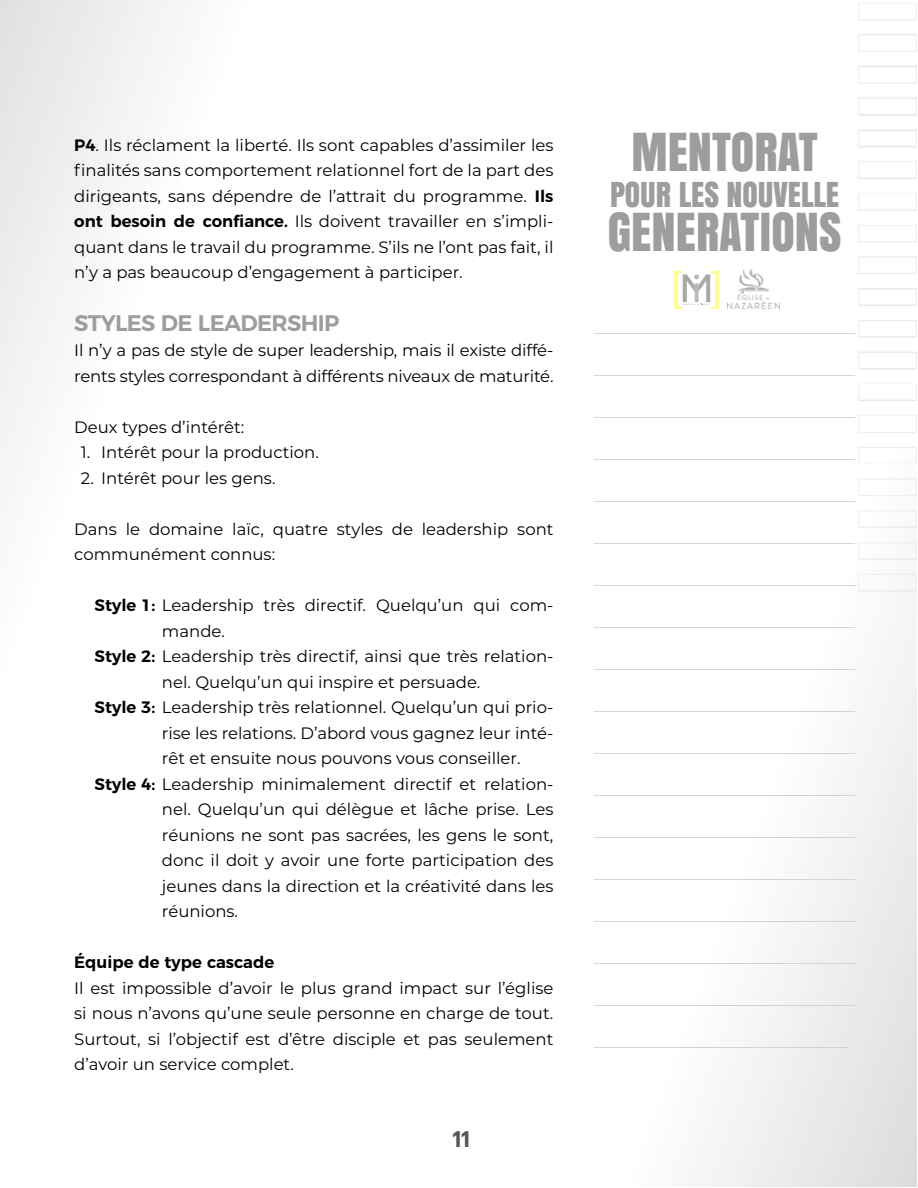
<style>
.page{position:relative;width:918px;height:1188px;background:#fff}
.page>*{position:absolute;margin:0;border:0;box-sizing:border-box;transform-origin:0 0}
.t1{font:48.9px "Anton";color:#9d9d9c}
.t2{font:32.1px "Anton";color:#9d9d9c}
.t3{font:600 22.5px "Montserrat";letter-spacing:-.03em;color:#9d9d9c}
.t4{font:600 22.5px "Prompt";color:#575756}
.t5{font:18px "Montserrat";color:#d0d0d0}
.t6{font:16.5px/25.5px "Montserrat";color:#000;text-align:justify}
.t7{font:600 16.5px "Montserrat";color:#000}
.s1{font-weight:600}
</style>
<div class="page">
<svg style="left:674px;top:271px;width:45px;height:38px"></svg>
<img style="left:728px;top:270px;width:51px;height:39px">
<p class="t6" style="left:74px;top:132px;width:481px"><span class="s1">P4</span>. Ils réclament la liberté. Ils sont capables d’assimiler les finalités sans comportement relationnel fort de la part des dirigeants, sans dépendre de l’attrait du programme. <span class="s1">Ils ont besoin de confiance.</span> Ils doivent travailler en s’impli&shy;quant dans le travail du programme. S’ils ne l’ont pas fait, il n’y a pas beaucoup d’engagement à participer.</p>
<h3 class="t3" style="left:74px;top:305px;width:267px">STYLES DE LEADERSHIP</h3>
<p class="t6" style="left:74px;top:337px;width:481px">Il n’y a pas de style de super leadership, mais il existe diffé&shy;rents styles correspondant à différents niveaux de maturité.</p>
<p class="t6" style="left:74px;top:414px;width:172px">Deux types d’intérêt:</p>
<p class="t6" style="left:81px;top:439px;width:239px">1. Intérêt pour la production.</p>
<p class="t6" style="left:81px;top:465px;width:196px">2. Intérêt pour les gens.</p>
<p class="t6" style="left:74px;top:516px;width:481px">Dans le domaine laïc, quatre styles de leadership sont communément connus:</p>
<p class="t6" style="left:94px;top:592px;width:460px"><span class="s1">Style 1:</span> Leadership très directif. Quelqu’un qui com-</p>
<p class="t6" style="left:162px;top:618px;width:65px">mande.</p>
<p class="t6" style="left:94px;top:643px;width:460px"><span class="s1">Style 2:</span> Leadership très directif, ainsi que très relation-</p>
<p class="t6" style="left:162px;top:669px;width:320px">nel. Quelqu’un qui inspire et persuade.</p>
<p class="t6" style="left:94px;top:694px;width:460px"><span class="s1">Style 3:</span> Leadership très relationnel. Quelqu’un qui prio-</p>
<p class="t6" style="left:162px;top:720px;width:393px">rise les relations. D’abord vous gagnez leur inté-</p>
<p class="t6" style="left:162px;top:745px;width:360px">rêt et ensuite nous pouvons vous conseiller.</p>
<p class="t6" style="left:94px;top:771px;width:461px"><span class="s1">Style 4:</span> Leadership minimalement directif et relation-</p>
<p class="t6" style="left:162px;top:796px;width:393px">nel. Quelqu’un qui délègue et lâche prise. Les</p>
<p class="t6" style="left:162px;top:822px;width:393px">réunions ne sont pas sacrées, les gens le sont,</p>
<p class="t6" style="left:162px;top:847px;width:393px">donc il doit y avoir une forte participation des</p>
<p class="t6" style="left:162px;top:873px;width:393px">jeunes dans la direction et la créativité dans les</p>
<p class="t6" style="left:162px;top:898px;width:78px">réunions.</p>
<p class="t7" style="left:74px;top:949px;width:201px">Équipe de type cascade</p>
<p class="t6" style="left:74px;top:975px;width:481px">Il est impossible d’avoir le plus grand impact sur l’église si nous n’avons qu’une seule personne en charge de tout.<br>Surtout, si l’objectif est d’être disciple et pas seulement d’avoir un service complet.</p>
<h3 class="t4" style="left:452px;top:1123px;width:19px">11</h3>
<h1 class="t1" style="left:631px;top:114px;width:188px">MENTORAT</h1>
<h2 class="t2" style="left:610px;top:170px;width:231px">POUR LES NOUVELLE</h2>
<h1 class="t1" style="left:608px;top:193px;width:235px">GENERATIONS</h1>
<p class="t5" style="left:594px;top:314px;width:263px">_____________________________________</p>
<p class="t5" style="left:594px;top:356px;width:263px">_____________________________________</p>
<p class="t5" style="left:594px;top:398px;width:263px">_____________________________________</p>
<p class="t5" style="left:594px;top:440px;width:263px">_____________________________________</p>
<p class="t5" style="left:594px;top:482px;width:263px">_____________________________________</p>
<p class="t5" style="left:594px;top:524px;width:263px">_____________________________________</p>
<p class="t5" style="left:594px;top:566px;width:263px">_____________________________________</p>
<p class="t5" style="left:594px;top:608px;width:263px">_____________________________________</p>
<p class="t5" style="left:594px;top:650px;width:263px">_____________________________________</p>
<p class="t5" style="left:594px;top:692px;width:263px">_____________________________________</p>
<p class="t5" style="left:594px;top:734px;width:263px">_____________________________________</p>
<p class="t5" style="left:594px;top:776px;width:263px">_____________________________________</p>
<p class="t5" style="left:594px;top:818px;width:263px">_____________________________________</p>
<p class="t5" style="left:594px;top:860px;width:263px">_____________________________________</p>
<p class="t5" style="left:594px;top:902px;width:263px">_____________________________________</p>
<p class="t5" style="left:594px;top:944px;width:263px">_____________________________________</p>
<p class="t5" style="left:594px;top:986px;width:263px">_____________________________________</p>
<p class="t5" style="left:594px;top:1028px;width:256px">____________________________________</p>
</div>
